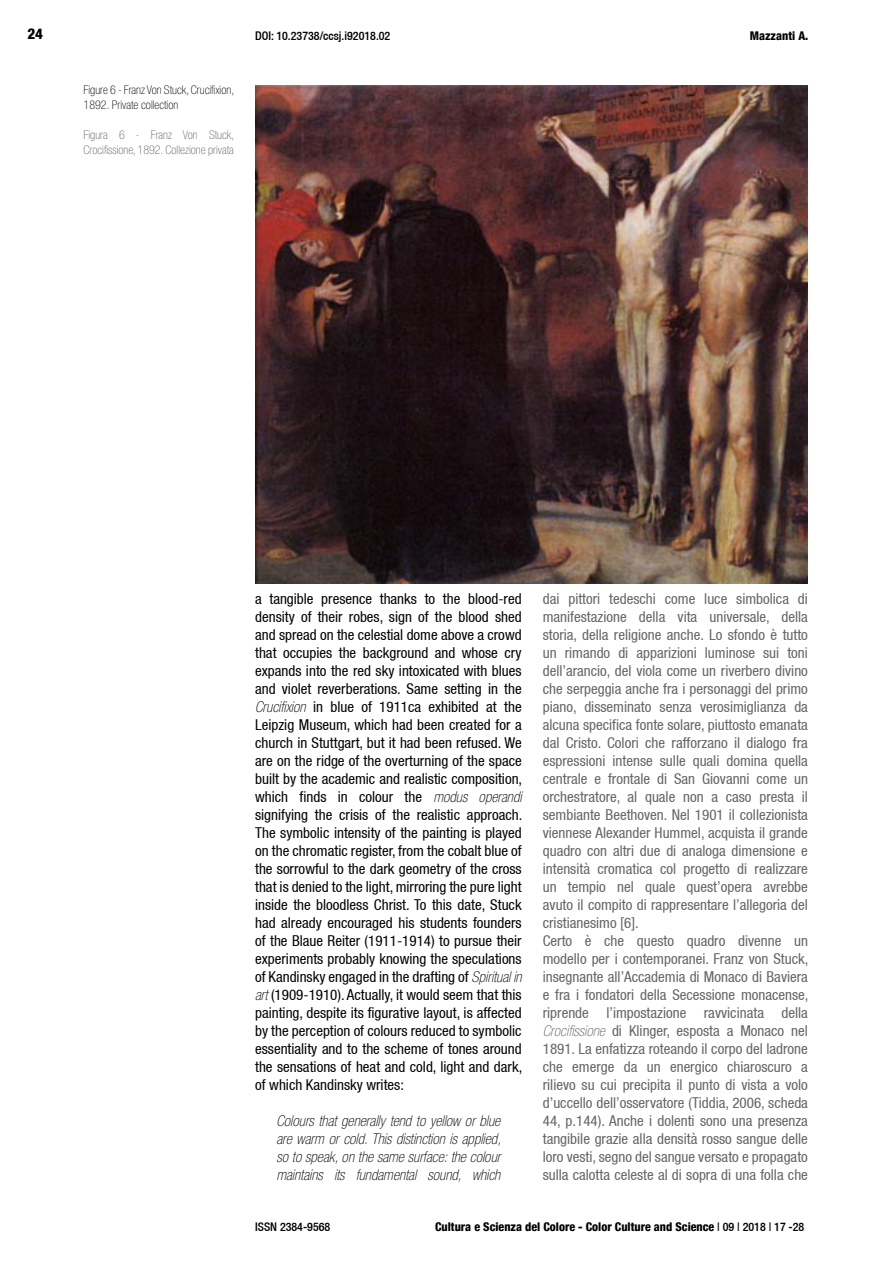
<style>
.page{position:relative;width:893px;height:1263px;background:#fff}
.page>*{position:absolute;margin:0;border:0;box-sizing:border-box;transform-origin:0 0}
.t1{font:condensed 15px/18px "Helvetica 57";color:#646464}
.t2{font:condensed 15px/18px "Helvetica 57";color:#000;text-align:justify}
.t3{font:italic 100 condensed 15px/18px "Helvetica Neue";color:#000;text-align:justify}
.t4{font:800 condensed 15px "Helvetica 87";color:#000}
.t5{font:800 condensed 12px "Helvetica 87";color:#000}
.t6{font:100 condensed 12px/15px "Helvetica Neue";color:#646464}
.t7{font:100 condensed 12px/15px "Helvetica Neue";color:#000}
.t8{font:500 condensed 12px "Helvetica 67";color:#000}
.s1{font-family:"Helvetica Neue";font-weight:100;font-style:italic}
.s2{font-family:"Helvetica 67";font-weight:500}
</style>
<div class="page">
<img style="left:255px;top:85px;width:553px;height:499px">
<p class="t4" style="left:28px;top:25px;width:17px">24</p>
<p class="t7" style="left:84px;top:82px;width:152px">Figure 6 - Franz Von Stuck, Crucifixion,<br>1892. Private collection</p>
<p class="t6" style="left:84px;top:127px;width:152px">Figura 6 - Franz Von Stuck,<br>Crocifissione, 1892. Collezione privata</p>
<p class="t8" style="left:255px;top:29px;width:137px">DOI: 10.23738/ccsj.i92018.02</p>
<p class="t5" style="left:750px;top:29px;width:60px">Mazzanti A.</p>
<p class="t2" style="left:255px;top:589px;width:269px">a tangible presence thanks to the blood-red density of their robes, sign of the blood shed and spread on the celestial dome above a crowd that occupies the background and whose cry expands into the red sky intoxicated with blues and violet reverberations. Same setting in the <span class="s1">Crucifixion</span> in blue of 1911ca exhibited at the Leipzig Museum, which had been created for a church in Stuttgart, but it had been refused. We are on the ridge of the overturning of the space built by the academic and realistic composition, which finds in colour the <span class="s1">modus operandi </span>signifying the crisis of the realistic approach.<br>The symbolic intensity of the painting is played on the chromatic register, from the cobalt blue of the sorrowful to the dark geometry of the cross that is denied to the light, mirroring the pure light inside the bloodless Christ. To this date, Stuck had already encouraged his students founders of the Blaue Reiter (1911-1914) to pursue their experiments probably knowing the speculations of Kandinsky engaged in the drafting of <span class="s1">Spiritual in art</span> (1909-1910). Actually, it would seem that this painting, despite its figurative layout, is affected by the perception of colours reduced to symbolic essentiality and to the scheme of tones around the sensations of heat and cold, light and dark, of which Kandinsky writes:</p>
<p class="t3" style="left:276px;top:1111px;width:226px">Colours that generally tend to yellow or blue are warm or cold. This distinction is applied, so to speak, on the same surface: the colour maintains its fundamental sound, which</p>
<p class="t1" style="left:543px;top:589px;width:267px">dai pittori tedeschi come luce simbolica di manifestazione della vita universale, della storia, della religione anche. Lo sfondo è tutto un rimando di apparizioni luminose sui toni dell’arancio, del viola come un riverbero divino che serpeggia anche fra i personaggi del primo piano, disseminato senza verosimiglianza da alcuna specifica fonte solare, piuttosto emanata dal Cristo. Colori che rafforzano il dialogo fra espressioni intense sulle quali domina quella centrale e frontale di San Giovanni come un orchestratore, al quale non a caso presta il sembiante Beethoven. Nel 1901 il collezionista viennese Alexander Hummel, acquista il grande quadro con altri due di analoga dimensione e intensità cromatica col progetto di realizzare un tempio nel quale quest’opera avrebbe avuto il compito di rappresentare l’allegoria del cristianesimo [6].<br>Certo è che questo quadro divenne un modello per i contemporanei. Franz von Stuck, insegnante all’Accademia di Monaco di Baviera e fra i fondatori della Secessione monacense, riprende l’impostazione ravvicinata della <span class="s1">Crocifissione</span> di Klinger, esposta a Monaco nel 1891. La enfatizza roteando il corpo del ladrone che emerge da un energico chiaroscuro a rilievo su cui precipita il punto di vista a volo d’uccello dell’osservatore (Tiddia, 2006, scheda 44, p.144). Anche i dolenti sono una presenza tangibile grazie alla densità rosso sangue delle loro vesti, segno del sangue versato e propagato sulla calotta celeste al di sopra di una folla che</p>
<p class="t8" style="left:255px;top:1219px;width:77px">ISSN 2384-9568</p>
<p class="t5" style="left:435px;top:1219px;width:371px">Cultura e Scienza del Colore - Color Culture and Science <span class="s2">| 09 | 2018 | 17 -28</span></p>
</div>
